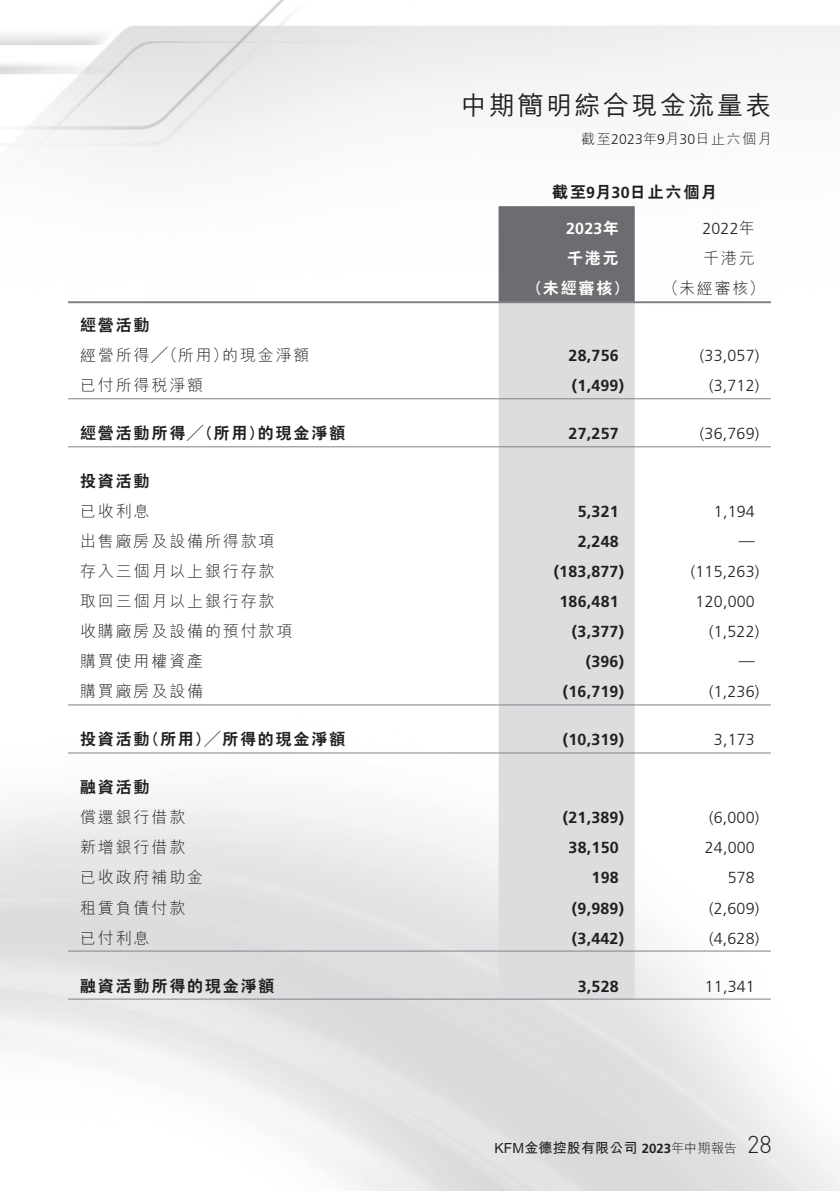
<style>
.page{position:relative;width:840px;height:1191px;background:#fff}
.page>*{position:absolute;margin:0;border:0;box-sizing:border-box;transform-origin:0 0}
.t1{font:500 26px "M Hei HK";letter-spacing:.095em;color:#231f20}
.t2{font:300 24px "DIN Pro";color:#231f20}
._15_Table_Stub{font:300 16px "M Hei HK";letter-spacing:.115em;color:#231f20}
._01_Body_Text{font:700 16px "Frutiger LT Std";letter-spacing:.015em;color:#231f20}
._01_Body_Text-2{font:300 16px "Frutiger LT Std";letter-spacing:.015em;color:#231f20}
._15_Table_Stub-2{font:800 16px "C Hei 2 HK";letter-spacing:.115em;color:#231f20}
._01_Body_Text-3{font:800 16px "C Hei 2 HK";letter-spacing:.115em;color:#231f20}
._01_Body_Text-4{font:300 16px "M Hei HK";letter-spacing:.115em;color:#231f20}
._01_Body_Text-5{font:800 16px "C Hei 2 HK";letter-spacing:.115em;color:#fff}
._01_Body_Text-6{font:700 16px "Frutiger LT Std";color:#fff}
.t3{font:700 14px "M Hei HK";letter-spacing:.01em;color:#231f20}
.t4{font:300 14px "M Hei HK";letter-spacing:.115em;color:#231f20}
.s1{font-family:"Frutiger LT Std"}
.s2{font-family:"Frutiger LT Std";font-weight:700}
.s3{font-family:"M Hei HK"}
.s4{font-family:"C Hei 2 HK";font-weight:800}
.s5{font-family:"Frutiger LT Std";font-size:13.2px}
.s6{font-weight:300;font-size:13.2px}
</style>
<div class="page">
<div style="left:498px;top:206px;width:136px;height:95px;background:#6c6d70"></div>
<div style="left:498px;top:303px;width:136px;height:695px;background:#dcdddf"></div>
<hr style="left:68px;top:301px;width:430px;height:2px;background:#808285">
<hr style="left:498px;top:301px;width:136px;height:2px;background:#808285">
<hr style="left:634px;top:301px;width:136px;height:2px;background:#808285">
<hr style="left:68px;top:398px;width:430px;height:1px;background:#808285">
<hr style="left:498px;top:398px;width:136px;height:1px;background:#808285">
<hr style="left:634px;top:398px;width:136px;height:1px;background:#808285">
<hr style="left:68px;top:446px;width:430px;height:1px;background:#808285">
<hr style="left:498px;top:446px;width:136px;height:1px;background:#808285">
<hr style="left:634px;top:446px;width:136px;height:1px;background:#808285">
<hr style="left:68px;top:704px;width:430px;height:1px;background:#808285">
<hr style="left:498px;top:704px;width:136px;height:1px;background:#808285">
<hr style="left:634px;top:704px;width:136px;height:1px;background:#808285">
<hr style="left:68px;top:752px;width:430px;height:1px;background:#808285">
<hr style="left:498px;top:752px;width:136px;height:1px;background:#808285">
<hr style="left:634px;top:752px;width:136px;height:1px;background:#808285">
<hr style="left:68px;top:950px;width:430px;height:1px;background:#808285">
<hr style="left:498px;top:950px;width:136px;height:1px;background:#808285">
<hr style="left:634px;top:950px;width:136px;height:1px;background:#808285">
<hr style="left:68px;top:998px;width:430px;height:1px;background:#808285">
<hr style="left:498px;top:998px;width:136px;height:1px;background:#808285">
<hr style="left:634px;top:998px;width:136px;height:1px;background:#808285">
<h1 class="t1" style="left:460px;top:86px;width:312px">中期簡明綜合現金流量表</h1>
<p class="t4" style="left:581px;top:129px;width:192px">截至<span class="s1">2023</span>年月<span class="s1">9 30</span>日止六個月</p>
<p class="_01_Body_Text-3" style="left:552px;top:181px;width:166px">截至月<span class="s2">9 30</span>日止六個月</p>
<p class="_01_Body_Text-2" style="left:702px;top:219px;width:54px">2022<span class="s3">年</span></p>
<p class="_01_Body_Text-6" style="left:566px;top:219px;width:54px">2023<span class="s4">年</span></p>
<p class="_01_Body_Text-5" style="left:566px;top:247px;width:53px">千港元</p>
<p class="_01_Body_Text-4" style="left:702px;top:247px;width:53px">千港元</p>
<p class="_01_Body_Text-5" style="left:526px;top:277px;width:103px">（未經審核）</p>
<p class="_01_Body_Text-4" style="left:662px;top:277px;width:103px">（未經審核(</p>
<p class="_15_Table_Stub-2" style="left:80px;top:314px;width:71px">經營活動</p>
<p class="_15_Table_Stub" style="left:80px;top:344px;width:149px">經營所得╱（所用）</p>
<p class="_15_Table_Stub" style="left:222px;top:344px;width:89px">的現金淨額</p>
<p class="_01_Body_Text" style="left:568px;top:346px;width:52px">28,756</p>
<p class="_01_Body_Text-2" style="left:699px;top:347px;width:61px">)33,057(</p>
<p class="_15_Table_Stub" style="left:80px;top:374px;width:124px">已付所得稅淨額</p>
<p class="_01_Body_Text" style="left:571px;top:376px;width:54px">)1,499(</p>
<p class="_01_Body_Text-2" style="left:708px;top:377px;width:52px">)3,712(</p>
<p class="_15_Table_Stub-2" style="left:80px;top:422px;width:185px">經營活動所得╱（所用）</p>
<p class="_15_Table_Stub-2" style="left:80px;top:471px;width:71px">投資活動</p>
<p class="_15_Table_Stub-2" style="left:258px;top:422px;width:89px">的現金淨額</p>
<p class="_01_Body_Text" style="left:568px;top:424px;width:52px">27,257</p>
<p class="_01_Body_Text-2" style="left:699px;top:425px;width:61px">)36,769(</p>
<p class="_15_Table_Stub" style="left:80px;top:500px;width:71px">已收利息</p>
<p class="_01_Body_Text" style="left:577px;top:502px;width:42px">5,321</p>
<p class="_01_Body_Text-2" style="left:713px;top:503px;width:42px">1,194</p>
<p class="_15_Table_Stub" style="left:80px;top:530px;width:196px">出售廠房及設備所得款項</p>
<p class="_01_Body_Text" style="left:577px;top:532px;width:42px">2,248</p>
<p class="_01_Body_Text-2" style="left:738px;top:531px;width:17px">—</p>
<p class="_15_Table_Stub" style="left:80px;top:560px;width:196px">存入三個月以上銀行存款</p>
<p class="_01_Body_Text" style="left:553px;top:562px;width:72px">)183,877(</p>
<p class="_01_Body_Text-2" style="left:690px;top:563px;width:70px">)115,263(</p>
<p class="_15_Table_Stub" style="left:80px;top:590px;width:196px">取回三個月以上銀行存款</p>
<p class="_01_Body_Text" style="left:559px;top:592px;width:61px">186,481</p>
<p class="_01_Body_Text-2" style="left:695px;top:593px;width:61px">120,000</p>
<p class="_15_Table_Stub" style="left:80px;top:620px;width:214px">收購廠房及設備的預付款項</p>
<p class="_01_Body_Text" style="left:571px;top:622px;width:54px">)3,377(</p>
<p class="_01_Body_Text-2" style="left:708px;top:623px;width:52px">)1,522(</p>
<p class="_15_Table_Stub" style="left:80px;top:650px;width:124px">購買使用權資產</p>
<p class="_01_Body_Text" style="left:585px;top:652px;width:40px">)396(</p>
<p class="_01_Body_Text-2" style="left:738px;top:651px;width:17px">—</p>
<p class="_15_Table_Stub" style="left:80px;top:680px;width:124px">購買廠房及設備</p>
<p class="_01_Body_Text" style="left:562px;top:682px;width:63px">)16,719(</p>
<p class="_01_Body_Text-2" style="left:708px;top:683px;width:52px">)1,236(</p>
<p class="_15_Table_Stub-2" style="left:144px;top:729px;width:203px">（所用）╱所得的現金淨額</p>
<p class="_15_Table_Stub-2" style="left:80px;top:729px;width:71px">投資活動</p>
<p class="_15_Table_Stub-2" style="left:80px;top:777px;width:71px">融資活動</p>
<p class="_01_Body_Text" style="left:562px;top:730px;width:63px">)10,319(</p>
<p class="_01_Body_Text-2" style="left:713px;top:731px;width:42px">3,173</p>
<p class="_15_Table_Stub" style="left:80px;top:806px;width:107px">償還銀行借款</p>
<p class="_01_Body_Text" style="left:562px;top:808px;width:63px">)21,389(</p>
<p class="_01_Body_Text-2" style="left:708px;top:809px;width:52px">)6,000(</p>
<p class="_15_Table_Stub" style="left:80px;top:836px;width:107px">新增銀行借款</p>
<p class="_01_Body_Text" style="left:568px;top:838px;width:52px">38,150</p>
<p class="_01_Body_Text-2" style="left:704px;top:839px;width:52px">24,000</p>
<p class="_15_Table_Stub" style="left:80px;top:866px;width:124px">已收政府補助金</p>
<p class="_01_Body_Text" style="left:591px;top:868px;width:29px">198</p>
<p class="_01_Body_Text-2" style="left:727px;top:869px;width:29px">578</p>
<p class="_15_Table_Stub" style="left:80px;top:896px;width:107px">租賃負債付款</p>
<p class="_01_Body_Text" style="left:571px;top:898px;width:54px">)9,989(</p>
<p class="_01_Body_Text-2" style="left:708px;top:899px;width:52px">)2,609(</p>
<p class="_15_Table_Stub" style="left:80px;top:926px;width:71px">已付利息</p>
<p class="_01_Body_Text" style="left:571px;top:928px;width:54px">)3,442(</p>
<p class="_01_Body_Text-2" style="left:708px;top:929px;width:52px">)4,628(</p>
<p class="_15_Table_Stub-2" style="left:80px;top:975px;width:196px">融資活動所得的現金淨額</p>
<p class="_01_Body_Text" style="left:577px;top:976px;width:42px">3,528</p>
<p class="_01_Body_Text-2" style="left:704px;top:977px;width:52px">11,341</p>
<p class="t3" style="left:494px;top:1138px;width:244px">KFM金德控股有限公司 <span class="s5">2023</span><span class="s6">年中期報告</span></p>
<h2 class="t2" style="left:746px;top:1128px;width:26px">28</h2>
</div>
